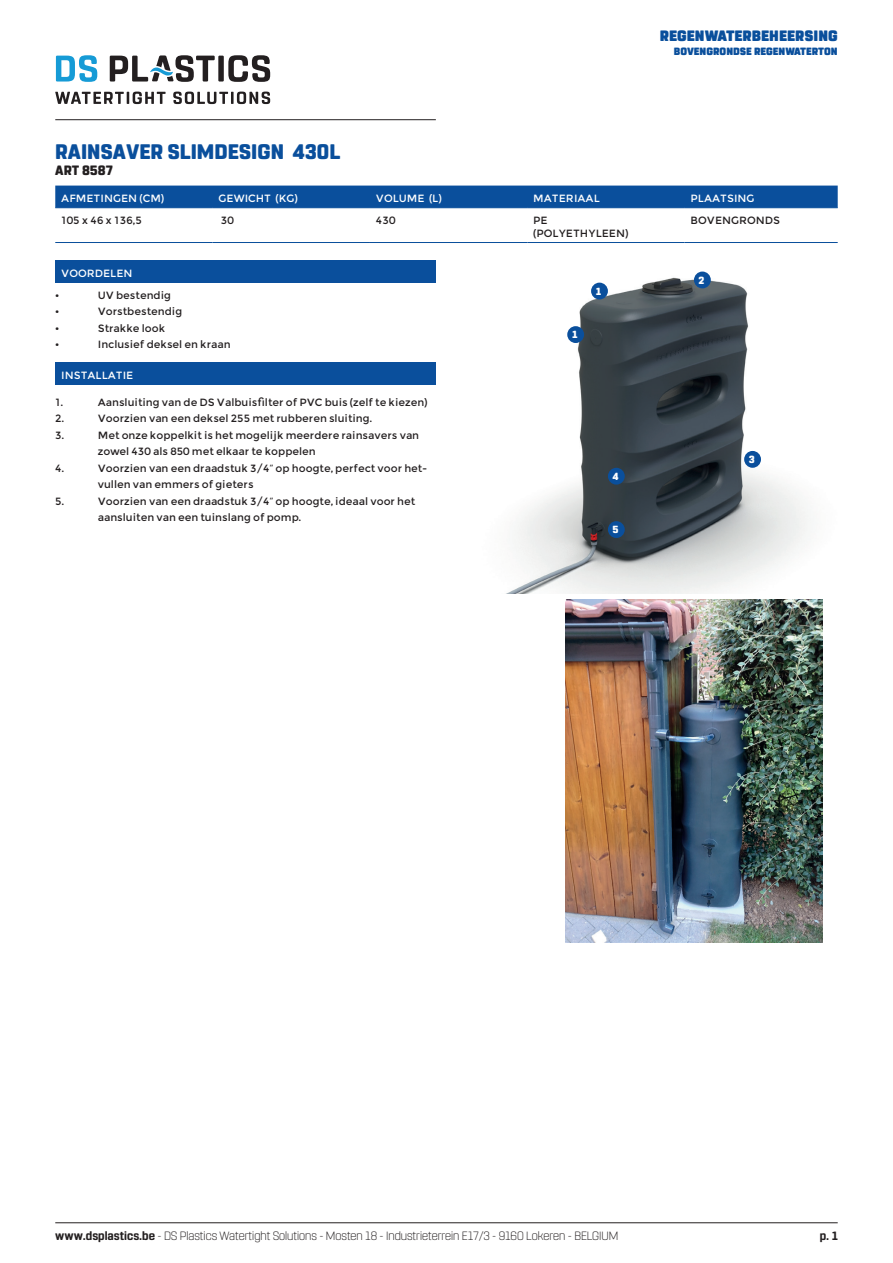
<style>
.page{position:relative;width:893px;height:1263px;background:#fff}
.page>*{position:absolute;margin:0;border:0;box-sizing:border-box;transform-origin:0 0}
.t1{font:800 21px "Rohn Rounded";color:#0a4f9c}
.t2{font:900 15px "Rohn Rounded";color:#0a4f9c}
.t3{font:800 13.5px "Rohn Rounded";color:#231f20}
.t4{font:300 12px "Rohn Rounded";color:#231f20}
.t5{font:700 12px "Rohn Rounded";color:#231f20}
.t6{font:10.5px/16.5px "Montserrat";color:#231f20}
.t7{font:10.5px "Montserrat";color:#fff}
.t8{font:900 10.5px "Rohn Rounded";color:#0a4f9c}
.t9{font:800 10.35px "Rohn Rounded";color:#fff}
.s1{font-weight:700}
</style>
<div class="page">
<hr style="left:55px;top:119px;width:381px;height:1px;background:#231f20">
<svg style="left:56px;top:55px;width:41px;height:27px"></svg>
<svg style="left:55px;top:92px;width:215px;height:12px"></svg>
<svg style="left:110px;top:55px;width:160px;height:27px"></svg>
<hr style="left:55px;top:1222px;width:783px;height:1px;background:#231f20">
<img style="left:506px;top:271px;width:302px;height:323px">
<div style="left:55px;top:362px;width:381px;height:23px;background:#0a4f9c"></div>
<div style="left:55px;top:260px;width:381px;height:23px;background:#0a4f9c"></div>
<div style="left:55px;top:186px;width:783px;height:21px;background:#0a4f9c"></div>
<hr style="left:55px;top:207px;width:158px;height:1px;background:#0a4f9c">
<hr style="left:213px;top:207px;width:157px;height:1px;background:#0a4f9c">
<hr style="left:370px;top:207px;width:157px;height:1px;background:#0a4f9c">
<hr style="left:527px;top:207px;width:158px;height:1px;background:#0a4f9c">
<hr style="left:685px;top:207px;width:153px;height:1px;background:#0a4f9c">
<hr style="left:55px;top:242px;width:158px;height:1px;background:#0a4f9c">
<hr style="left:213px;top:242px;width:157px;height:1px;background:#0a4f9c">
<hr style="left:370px;top:242px;width:157px;height:1px;background:#0a4f9c">
<hr style="left:527px;top:242px;width:158px;height:1px;background:#0a4f9c">
<hr style="left:685px;top:242px;width:153px;height:1px;background:#0a4f9c">
<div style="left:567px;top:326px;width:17px;height:17px;background:#0a4f9c;border-radius:50%"></div>
<div style="left:591px;top:283px;width:17px;height:16px;background:#0a4f9c;border-radius:50%"></div>
<div style="left:608px;top:521px;width:17px;height:17px;background:#0a4f9c;border-radius:50%"></div>
<div style="left:608px;top:468px;width:17px;height:17px;background:#0a4f9c;border-radius:50%"></div>
<div style="left:744px;top:451px;width:17px;height:17px;background:#0a4f9c;border-radius:50%"></div>
<div style="left:694px;top:272px;width:17px;height:16px;background:#0a4f9c;border-radius:50%"></div>
<img style="left:565px;top:599px;width:258px;height:343px">
<h1 class="t1" style="left:55px;top:139px;width:286px">RAINSAVER SLIMDESIGN 430L</h1>
<p class="t3" style="left:55px;top:162px;width:59px">ART 8587</p>
<h2 class="t2" style="left:660px;top:27px;width:179px">REGENWATERBEHEERSING</h2>
<p class="t8" style="left:674px;top:45px;width:165px">BOVENGRONDSE REGENWATERTON</p>
<p class="t7" style="left:61px;top:192px;width:104px">AFMETINGEN (CM)</p>
<p class="t7" style="left:219px;top:192px;width:80px">GEWICHT (KG)</p>
<p class="t7" style="left:376px;top:192px;width:67px">VOLUME (L)</p>
<p class="t7" style="left:533px;top:192px;width:68px">MATERIAAL</p>
<p class="t7" style="left:691px;top:192px;width:65px">PLAATSING</p>
<p class="t6" style="left:61px;top:212px;width:82px">105 x 46 x 136,5</p>
<p class="t6" style="left:221px;top:212px;width:15px">30</p>
<p class="t6" style="left:376px;top:212px;width:21px">430</p>
<p class="t6" style="left:533px;top:214px;width:97px;line-height:12.6px">PE (POLYETHYLEEN)</p>
<p class="t6" style="left:691px;top:212px;width:91px">BOVENGRONDS</p>
<p class="t7" style="left:61px;top:266px;width:73px">VOORDELEN</p>
<p class="t6" style="left:55px;top:287px;width:6px">•</p>
<p class="t6" style="left:98px;top:287px;width:75px">UV bestendig</p>
<p class="t6" style="left:55px;top:303px;width:6px">•</p>
<p class="t6" style="left:98px;top:303px;width:86px">Vorstbestendig</p>
<p class="t6" style="left:55px;top:320px;width:6px">•</p>
<p class="t6" style="left:98px;top:320px;width:69px">Strakke look</p>
<p class="t6" style="left:55px;top:336px;width:6px">•</p>
<p class="t6" style="left:98px;top:336px;width:134px">Inclusief deksel en kraan</p>
<p class="t7" style="left:61px;top:368px;width:74px">INSTALLATIE</p>
<p class="t6" style="left:55px;top:394px;width:9px">1.</p>
<p class="t6" style="left:98px;top:394px;width:331px">Aansluiting van de DS Valbuisfilter of PVC buis (zelf te kiezen)</p>
<p class="t6" style="left:55px;top:410px;width:10px">2.</p>
<p class="t6" style="left:98px;top:410px;width:276px">Voorzien van een deksel 255 met rubberen sluiting.</p>
<p class="t6" style="left:55px;top:427px;width:10px">3.</p>
<p class="t6" style="left:98px;top:427px;width:323px">Met onze koppelkit is het mogelijk meerdere rainsavers van zowel 430 als 850 met elkaar te koppelen</p>
<p class="t6" style="left:55px;top:460px;width:10px">4.</p>
<p class="t6" style="left:98px;top:460px;width:331px">Voorzien van een draadstuk 3/4” op hoogte, perfect voor het&shy;vullen van emmers of gieters</p>
<p class="t6" style="left:55px;top:493px;width:10px">5.</p>
<p class="t6" style="left:98px;top:493px;width:319px">Voorzien van een draadstuk 3/4” op hoogte, ideaal voor het aansluiten van een tuinslang of pomp.</p>
<p class="t9" style="left:572px;top:329px;width:7px">1</p>
<p class="t9" style="left:596px;top:285px;width:7px">1</p>
<p class="t9" style="left:612px;top:470px;width:8px">4</p>
<p class="t9" style="left:612px;top:524px;width:8px">5</p>
<p class="t9" style="left:698px;top:274px;width:7px">2</p>
<p class="t9" style="left:749px;top:454px;width:7px">3</p>
<p class="t4" style="left:55px;top:1229px;width:565px"><span class="s1">www.dsplastics.be</span> - DS Plastics Watertight Solutions - Mosten 18 - Industrieterrein E17/3 - 9160 Lokeren - BELGIUM</p>
<p class="t5" style="left:820px;top:1229px;width:19px">p. 1</p>
</div>
